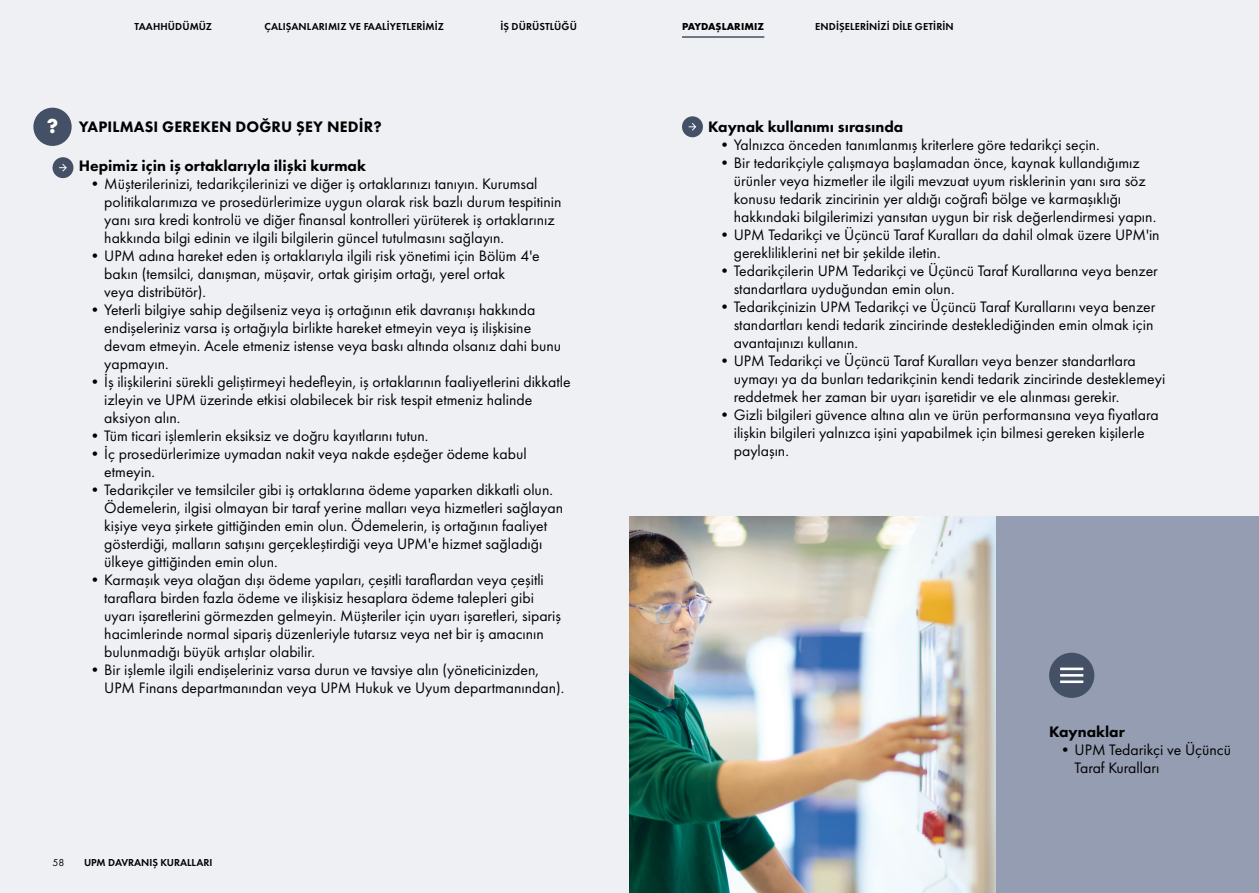
<style>
.page{position:relative;width:1259px;height:893px;background:#eef0f4}
.page>*{position:absolute;margin:0;border:0;box-sizing:border-box;transform-origin:0 0}
.t1{font:15.75px/18px "Futura PT";color:#000}
.t2{font:800 15.75px "Futura PT";color:#000}
.t3{font:600 10.5px "Futura PT";letter-spacing:.01em;color:#000}
.t4{font:700 10.5px "Futura PT";letter-spacing:.01em;color:#000}
.t5{font:10.5px "Futura PT";color:#000}
.s1{font-weight:700;font-size:21px;color:#fff}
</style>
<div class="page">
<img style="left:629px;top:517px;width:367px;height:376px">
<div style="left:33px;top:108px;width:39px;height:38px;background:#435065;border-radius:50%"></div>
<div style="left:53px;top:157px;width:20px;height:21px;background:#435065;border-radius:50%"></div>
<svg style="left:59px;top:164px;width:8px;height:8px"></svg>
<div style="left:682px;top:116px;width:21px;height:21px;background:#435065;border-radius:50%"></div>
<svg style="left:688px;top:123px;width:8px;height:8px"></svg>
<div style="left:996px;top:517px;width:263px;height:376px;background:#949db1"></div>
<div style="left:1049px;top:653px;width:45px;height:45px;background:#435065;border-radius:50%"></div>
<hr style="left:1060px;top:680px;width:23px;height:3px;background:#fff">
<hr style="left:1060px;top:674px;width:23px;height:3px;background:#fff">
<hr style="left:1060px;top:668px;width:23px;height:2px;background:#fff">
<hr style="left:682px;top:36px;width:82px;height:2px;background:#435065">
<p class="t3" style="left:134px;top:20px;width:79px">TAAHHÜDÜMÜZ</p>
<p class="t3" style="left:265px;top:20px;width:181px">ÇALIŞANLARIMIZ VE FAALİYETLERİMİZ</p>
<p class="t3" style="left:500px;top:20px;width:78px">İŞ DÜRÜSTLÜĞÜ</p>
<p class="t3" style="left:815px;top:20px;width:140px">ENDİŞELERİNİZİ DİLE GETİRİN</p>
<p class="t4" style="left:682px;top:20px;width:84px">PAYDAŞLARIMIZ</p>
<p class="t2" style="left:47px;top:117px;width:336px"><span class="s1">?</span> YAPILMASI GEREKEN DOĞRU ŞEY NEDİR?</p>
<p class="t2" style="left:79px;top:156px;width:289px">Hepimiz için iş ortaklarıyla ilişki kurmak</p>
<p class="t1" style="left:104px;top:175px;width:459px;text-indent:-17px">•Müşterilerinizi, tedarikçilerinizi ve diğer iş ortaklarınızı tanıyın. Kurumsal politikalarımıza ve prosedürlerimize uygun olarak risk bazlı durum tespitinin yanı sıra kredi kontrolü ve diğer finansal kontrolleri yürüterek iş ortaklarınız hakkında bilgi edinin ve ilgili bilgilerin güncel tutulmasını sağlayın.</p>
<p class="t1" style="left:104px;top:247px;width:437px;text-indent:-17px">•UPM adına hareket eden iş ortaklarıyla ilgili risk yönetimi için Bölüm 4'e bakın (temsilci, danışman, müşavir, ortak girişim ortağı, yerel ortak<br>veya distribütör).</p>
<p class="t1" style="left:104px;top:301px;width:458px;text-indent:-17px">•Yeterli bilgiye sahip değilseniz veya iş ortağının etik davranışı hakkında endişeleriniz varsa iş ortağıyla birlikte hareket etmeyin veya iş ilişkisine devam etmeyin. Acele etmeniz istense veya baskı altında olsanız dahi bunu yapmayın.</p>
<p class="t1" style="left:104px;top:373px;width:468px;text-indent:-17px">•İş ilişkilerini sürekli geliştirmeyi hedefleyin, iş ortaklarının faaliyetlerini dikkatle izleyin ve UPM üzerinde etkisi olabilecek bir risk tespit etmeniz halinde aksiyon alın.</p>
<p class="t1" style="left:87px;top:427px;width:343px">•Tüm ticari işlemlerin eksiksiz ve doğru kayıtlarını tutun.</p>
<p class="t1" style="left:104px;top:445px;width:424px;text-indent:-17px">•İç prosedürlerimize uymadan nakit veya nakde eşdeğer ödeme kabul etmeyin.</p>
<p class="t1" style="left:104px;top:481px;width:460px;text-indent:-17px">•Tedarikçiler ve temsilciler gibi iş ortaklarına ödeme yaparken dikkatli olun.<br>Ödemelerin, ilgisi olmayan bir taraf yerine malları veya hizmetleri sağlayan kişiye veya şirkete gittiğinden emin olun. Ödemelerin, iş ortağının faaliyet gösterdiği, malların satışını gerçekleştirdiği veya UPM'e hizmet sağladığı ülkeye gittiğinden emin olun.</p>
<p class="t1" style="left:104px;top:571px;width:458px;text-indent:-17px">•Karmaşık veya olağan dışı ödeme yapıları, çeşitli taraflardan veya çeşitli taraflara birden fazla ödeme ve ilişkisiz hesaplara ödeme talepleri gibi uyarı işaretlerini görmezden gelmeyin. Müşteriler için uyarı işaretleri, sipariş hacimlerinde normal sipariş düzenleriyle tutarsız veya net bir iş amacının bulunmadığı büyük artışlar olabilir.</p>
<p class="t1" style="left:104px;top:661px;width:462px;text-indent:-17px">•Bir işlemle ilgili endişeleriniz varsa durun ve tavsiye alın (yöneticinizden,<br>UPM Finans departmanından veya UPM Hukuk ve Uyum departmanından).</p>
<p class="t5" style="left:53px;top:856px;width:13px">58</p>
<p class="t3" style="left:84px;top:856px;width:130px">UPM DAVRANIŞ KURALLARI</p>
<p class="t2" style="left:708px;top:117px;width:197px">Kaynak kullanımı sırasında</p>
<p class="t1" style="left:717px;top:136px;width:384px">•Yalnızca önceden tanımlanmış kriterlere göre tedarikçi seçin.</p>
<p class="t1" style="left:734px;top:154px;width:424px;text-indent:-17px">•Bir tedarikçiyle çalışmaya başlamadan önce, kaynak kullandığımız ürünler veya hizmetler ile ilgili mevzuat uyum risklerinin yanı sıra söz konusu tedarik zincirinin yer aldığı coğrafi bölge ve karmaşıklığı hakkındaki bilgilerimizi yansıtan uygun bir risk değerlendirmesi yapın.</p>
<p class="t1" style="left:734px;top:226px;width:427px;text-indent:-17px">•UPM Tedarikçi ve Üçüncü Taraf Kuralları da dahil olmak üzere UPM'in gerekliliklerini net bir şekilde iletin.</p>
<p class="t1" style="left:734px;top:262px;width:426px;text-indent:-17px">•Tedarikçilerin UPM Tedarikçi ve Üçüncü Taraf Kurallarına veya benzer standartlara uyduğundan emin olun.</p>
<p class="t1" style="left:734px;top:298px;width:423px;text-align:justify;text-indent:-17px">•Tedarikçinizin UPM Tedarikçi ve Üçüncü Taraf Kurallarını veya benzer standartları kendi tedarik zincirinde desteklediğinden emin olmak için avantajınızı kullanın.</p>
<p class="t1" style="left:734px;top:352px;width:433px;text-indent:-17px">•UPM Tedarikçi ve Üçüncü Taraf Kuralları veya benzer standartlara uymayı ya da bunları tedarikçinin kendi tedarik zincirinde desteklemeyi reddetmek her zaman bir uyarı işaretidir ve ele alınması gerekir.</p>
<p class="t1" style="left:734px;top:406px;width:426px;text-indent:-17px">•Gizli bilgileri güvence altına alın ve ürün performansına veya fiyatlara ilişkin bilgileri yalnızca işini yapabilmek için bilmesi gereken kişilerle paylaşın.</p>
<p class="t2" style="left:1049px;top:721px;width:77px">Kaynaklar</p>
<p class="t1" style="left:1074px;top:740px;width:158px;text-indent:-17px">•UPM Tedarikçi ve Üçüncü<br>Taraf Kuralları</p>
</div>
